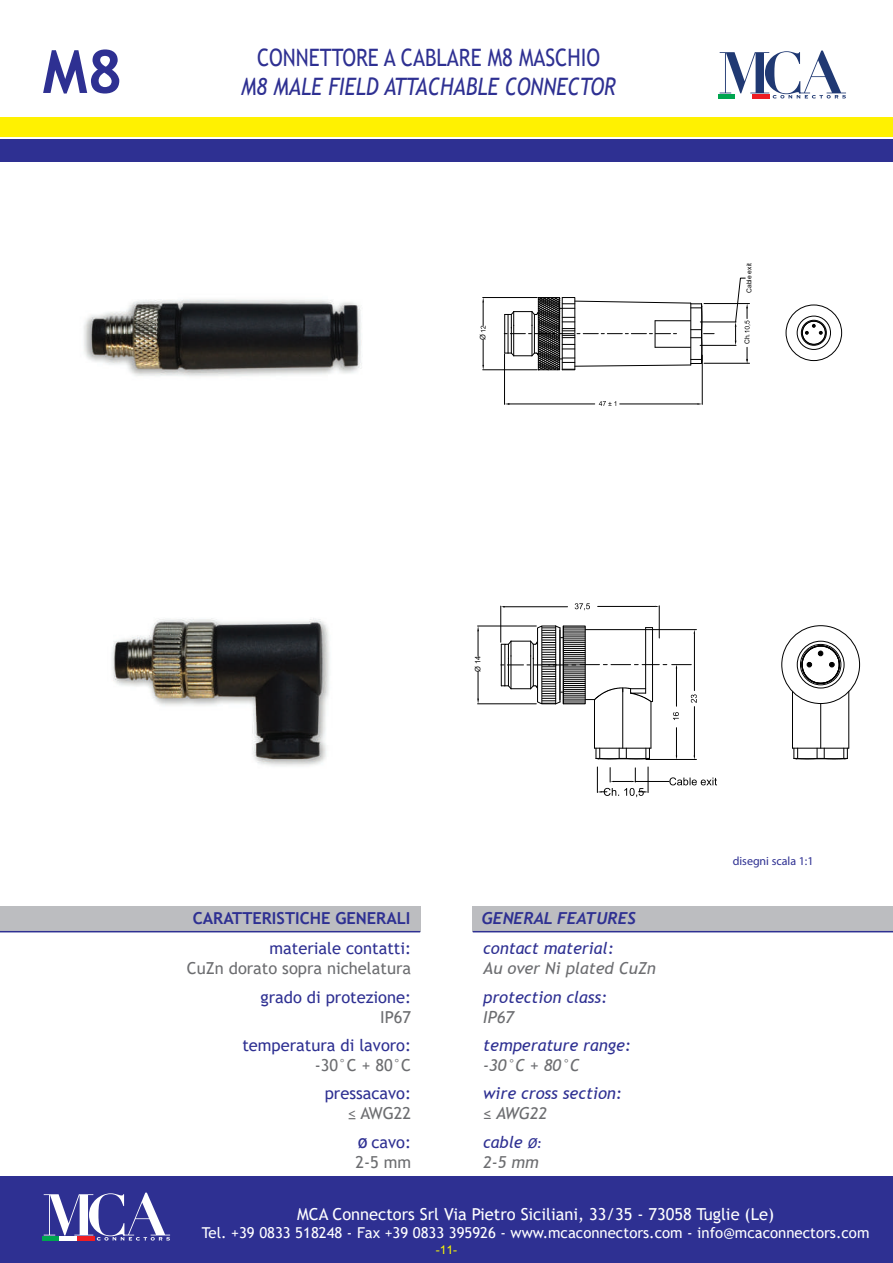
<style>
.page{position:relative;width:893px;height:1263px;background:#fff}
.page>*{position:absolute;margin:0;border:0;box-sizing:border-box;transform-origin:0 0}
.t1{font:700 59.7px "Trebuchet MS";color:#2e3092}
.t2{font:italic 24px "Trebuchet MS";color:#2e3092;scale:.85 1}
.t3{font:24px "Trebuchet MS";color:#2e3092;scale:.85 1}
.t4{font:16.5px/19.8px "Trebuchet MS";color:#2e3092}
.t5{font:italic 16.5px/19.8px "Trebuchet MS";color:#2e3092}
.t6{font:16.5px "Trebuchet MS";color:#fff}
.t7{font:16.5px "Trebuchet MS";color:#6c6d70}
.t8{font:italic 16.5px "Trebuchet MS";color:#6c6d70}
.t9{font:700 16.5px "Trebuchet MS";color:#2e3092}
.t10{font:italic 700 16.5px "Trebuchet";color:#2e3092}
.t11{font:15px "Trebuchet MS";color:#fff}
.t12{font:12px "Myriad Pro";color:#2e3092}
.t13{font:12px "Arial";color:#ff0}
.t14{font:7.5px "Arial";color:#000}
.t15{font:6.75px "Arial";color:#000}
.s1{font-weight:700;font-size:13.5px}
.s2{color:#6c6d70}
.s3{font-size:13.5px}
</style>
<div class="page">
<img style="left:111px;top:618px;width:219px;height:149px">
<img style="left:84px;top:299px;width:278px;height:78px">
<div style="left:0;top:139px;width:893px;height:23px;background:#2e3092"></div>
<div style="left:0;top:117px;width:893px;height:19px;background:#fff101"></div>
<div style="left:0;top:906px;width:420px;height:26px;background:#bcbdc0"></div>
<div style="left:0;top:1176px;width:893px;height:87px;background:#2e3092"></div>
<div style="left:473px;top:906px;width:420px;height:26px;background:#bcbdc0"></div>
<hr style="left:0;top:931px;width:420px;height:1px;background:#2e3092">
<hr style="left:473px;top:931px;width:420px;height:1px;background:#2e3092">
<svg style="left:720px;top:51px;width:126px;height:48px"></svg>
<hr style="left:718px;top:95px;width:18px;height:4px;background:#00a54f">
<hr style="left:736px;top:95px;width:17px;height:4px;background:#fff">
<hr style="left:753px;top:95px;width:17px;height:4px;background:#ee1d23">
<svg style="left:44px;top:1192px;width:126px;height:48px"></svg>
<hr style="left:43px;top:1237px;width:17px;height:4px;background:#00a54f">
<hr style="left:60px;top:1237px;width:17px;height:4px;background:#fff">
<hr style="left:77px;top:1237px;width:17px;height:4px;background:#ee1d23">
<div style="left:786px;top:305px;width:56px;height:56px;border:1px solid #000;border-radius:50%"></div>
<div style="left:797px;top:316px;width:34px;height:34px;border:1px solid #000;border-radius:50%"></div>
<div style="left:801px;top:320px;width:26px;height:26px;border:1px solid #000;border-radius:50%"></div>
<hr style="left:504px;top:354px;width:1px;height:50px;background:#000">
<hr style="left:702px;top:355px;width:1px;height:49px;background:#000">
<hr style="left:508px;top:404px;width:87px;height:1px;background:#000">
<hr style="left:620px;top:404px;width:77px;height:1px;background:#000">
<hr style="left:483px;top:297px;width:54px;height:1px;background:#000">
<hr style="left:483px;top:369px;width:54px;height:1px;background:#000">
<svg style="left:482px;top:340px;width:2px;height:30px"></svg>
<hr style="left:700px;top:322px;width:36px;height:1px;background:#000">
<hr style="left:700px;top:345px;width:36px;height:1px;background:#000">
<svg style="left:599px;top:401px;width:17px;height:5px"></svg>
<svg style="left:481px;top:297px;width:4px;height:35px"></svg>
<div style="left:802px;top:321px;width:24px;height:24px;border:1px solid #000;border-radius:50%"></div>
<svg style="left:805px;top:324px;width:18px;height:11px"></svg>
<svg style="left:504px;top:297px;width:210px;height:74px"></svg>
<hr style="left:704px;top:303px;width:45px;height:1px;background:#000">
<hr style="left:704px;top:363px;width:45px;height:1px;background:#000">
<svg style="left:735px;top:278px;width:15px;height:86px"></svg>
<hr style="left:651px;top:701px;width:1px;height:47px;background:#000">
<hr style="left:594px;top:699px;width:1px;height:49px;background:#000">
<hr style="left:594px;top:748px;width:57px;height:1px;background:#000">
<hr style="left:622px;top:688px;width:1px;height:60px;background:#000">
<svg style="left:595px;top:748px;width:55px;height:12px"></svg>
<div style="left:797px;top:641px;width:47px;height:47px;border:1px solid #000;border-radius:50%"></div>
<div style="left:781px;top:625px;width:79px;height:79px;border:1px solid #000;border-radius:50%"></div>
<hr style="left:820px;top:703px;width:1px;height:45px;background:#000">
<hr style="left:792px;top:748px;width:57px;height:1px;background:#000">
<hr style="left:792px;top:691px;width:1px;height:57px;background:#000">
<hr style="left:848px;top:691px;width:1px;height:57px;background:#000">
<hr style="left:635px;top:781px;width:34px;height:1px;background:#000">
<svg style="left:669px;top:777px;width:48px;height:8px"></svg>
<svg style="left:597px;top:767px;width:52px;height:30px"></svg>
<hr style="left:646px;top:759px;width:50px;height:1px;background:#000">
<hr style="left:694px;top:707px;width:1px;height:49px;background:#000">
<hr style="left:659px;top:606px;width:1px;height:32px;background:#000">
<hr style="left:598px;top:606px;width:57px;height:1px;background:#000">
<hr style="left:676px;top:667px;width:1px;height:39px;background:#000">
<svg style="left:676px;top:728px;width:1px;height:31px"></svg>
<svg style="left:673px;top:712px;width:6px;height:8px"></svg>
<svg style="left:793px;top:748px;width:55px;height:12px"></svg>
<div style="left:800px;top:644px;width:41px;height:41px;border:1px solid #000;border-radius:50%"></div>
<hr style="left:500px;top:606px;width:1px;height:36px;background:#000">
<hr style="left:503px;top:606px;width:65px;height:1px;background:#000">
<svg style="left:575px;top:603px;width:15px;height:7px"></svg>
<hr style="left:478px;top:626px;width:58px;height:1px;background:#000">
<hr style="left:478px;top:703px;width:58px;height:1px;background:#000">
<svg style="left:477px;top:626px;width:2px;height:30px"></svg>
<svg style="left:477px;top:672px;width:2px;height:32px"></svg>
<svg style="left:501px;top:625px;width:196px;height:80px"></svg>
<div style="left:801px;top:645px;width:39px;height:39px;border:1px solid #000;border-radius:50%"></div>
<div style="left:802px;top:645px;width:38px;height:39px;border:1px solid #000;border-radius:50%"></div>
<svg style="left:818px;top:651px;width:5px;height:5px"></svg>
<svg style="left:829px;top:662px;width:6px;height:5px"></svg>
<svg style="left:807px;top:662px;width:5px;height:5px"></svg>
<h1 class="t1" style="left:43px;top:34px;width:82px">M8</h1>
<h2 class="t3" style="left:257px;top:43px;width:405px">CONNETTORE A CABLARE M8 MASCHIO</h2>
<h2 class="t2" style="left:241px;top:72px;width:443px">M8 MALE FIELD ATTACHABLE CONNECTOR</h2>
<p class="t14" style="left:478px;top:340px;width:7px;rotate:-90deg">Ø</p>
<p class="t15" style="left:744px;top:293px;width:31px;rotate:-90deg">Cable exit</p>
<p class="t15" style="left:742px;top:344px;width:12px;rotate:-90deg">Ch.</p>
<p class="t14" style="left:473px;top:672px;width:18px;rotate:-90deg">Ø 14</p>
<p class="t9" style="left:193px;top:907px;width:219px">CARATTERISTICHE GENERALI</p>
<p class="t4" style="left:270px;top:938px;width:143px">materiale contatti:</p>
<p class="t7" style="left:187px;top:958px;width:226px">CuZn dorato sopra nichelatura</p>
<p class="t4" style="left:260px;top:987px;width:152px">grado di protezione:</p>
<p class="t7" style="left:380px;top:1006px;width:33px">IP67</p>
<p class="t4" style="left:242px;top:1035px;width:170px">temperatura di lavoro:</p>
<p class="t7" style="left:315px;top:1055px;width:98px">-30°C + 80°C</p>
<p class="t4" style="left:325px;top:1083px;width:88px">pressacavo:</p>
<p class="t7" style="left:348px;top:1103px;width:65px">≤ AWG22</p>
<p class="t10" style="left:482px;top:907px;width:156px">GENERAL FEATURES</p>
<p class="t5" style="left:483px;top:939px;width:132px">contact material:</p>
<p class="t8" style="left:483px;top:958px;width:174px">Au over Ni plated CuZn</p>
<p class="t5" style="left:483px;top:987px;width:126px">protection class:</p>
<p class="t8" style="left:483px;top:1007px;width:32px">IP67</p>
<p class="t5" style="left:483px;top:1035px;width:149px">temperature range:</p>
<p class="t8" style="left:483px;top:1055px;width:98px">-30°C + 80°C</p>
<p class="t5" style="left:483px;top:1084px;width:140px">wire cross section:</p>
<p class="t8" style="left:483px;top:1103px;width:65px">≤ AWG22</p>
<p class="t4" style="left:355px;top:1132px;width:57px"><span class="s1">Ø</span> cavo:<br><span class="s2">2-5 mm</span></p>
<p class="t5" style="left:483px;top:1132px;width:60px">cable <span class="s3">Ø:<br></span><span class="s2">2-5 mm</span></p>
<p class="t12" style="left:733px;top:854px;width:82px">disegni scala 1:1</p>
<p class="t6" style="left:297px;top:1203px;width:478px">MCA Connectors Srl Via Pietro Siciliani, 33/35 - 73058 Tuglie (Le)</p>
<p class="t11" style="left:202px;top:1223px;width:669px">Tel. +39 0833 518248 - Fax +39 0833 395926 - www.mcaconnectors.com - info@mcaconnectors.com</p>
<p class="t13" style="left:436px;top:1241px;width:23px">-11-</p>
</div>
